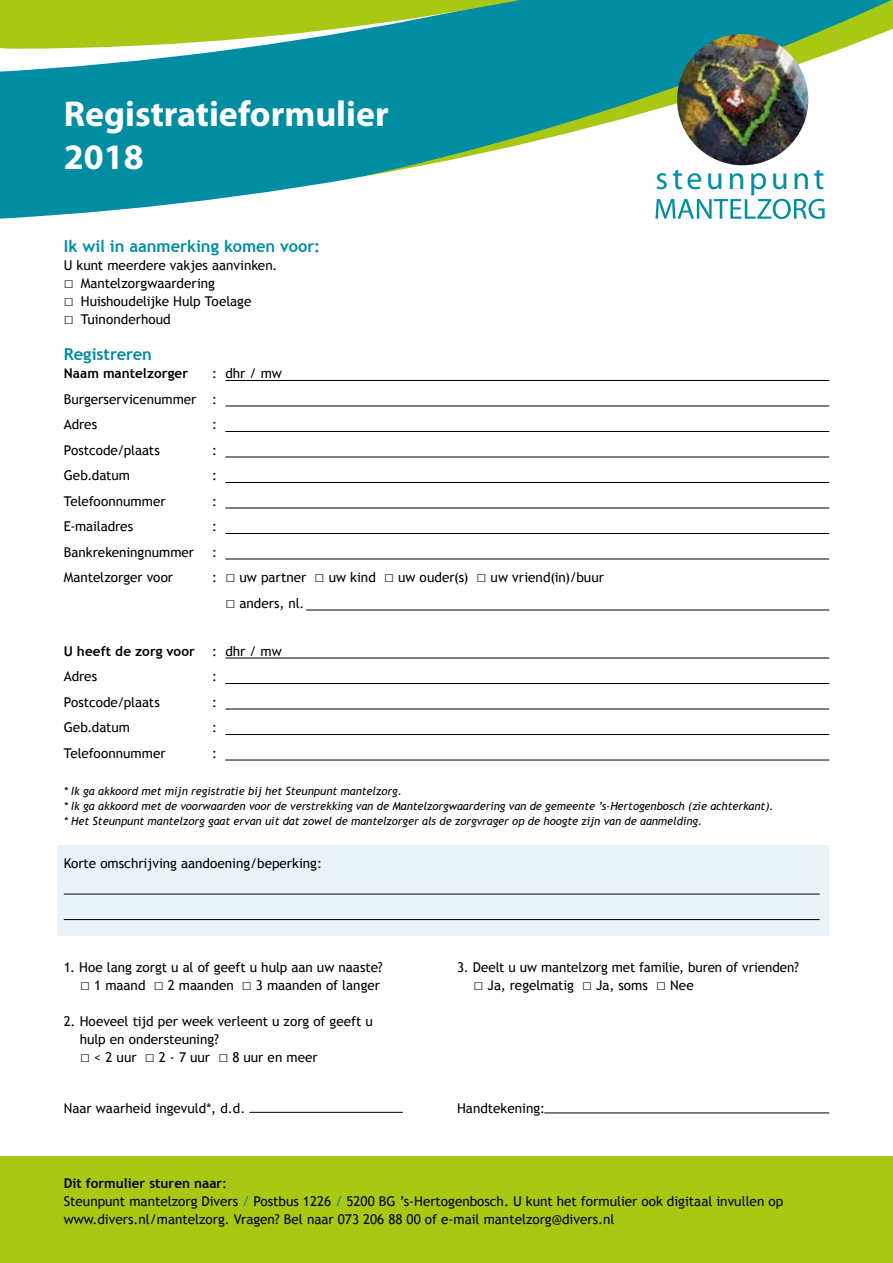
<style>
.page{position:relative;width:893px;height:1263px;background:#fff}
.page>*{position:absolute;margin:0;border:0;box-sizing:border-box;transform-origin:0 0}
.t1{font:700 36px/43.2px "Myriad Pro";color:#fff}
.t2{font:31.95px "Myriad Pro";letter-spacing:.115em;color:#008da1}
.t3{font:700 16.5px "Trebuchet MS";letter-spacing:-.005em;color:#008da1}
.t4{font:13.5px/18px "Trebuchet MS";color:#000}
.t5{font:700 13.5px "Trebuchet MS";letter-spacing:.005em;color:#000}
.t6{font:italic 11.25px/15px "Trebuchet MS";letter-spacing:-.005em;color:#000}
.s1{font-size:16.5px}
.s2{font-weight:700}
.s3{color:#008da1}
</style>
<div class="page">
<svg style="left:0;top:0;width:893px;height:22px;background:#5bad54"></svg>
<svg style="left:0;top:22px;width:893px;height:197px;fill:#008da1"></svg>
<svg style="left:655px;top:199px;width:170px;height:20px"></svg>
<img style="left:677px;top:34px;width:131px;height:131px;border-radius:66px">
<div style="left:57px;top:845px;width:772px;height:90px;background:#eaf3f7"></div>
<hr style="left:225px;top:380px;width:604px;height:1px;background:#000">
<hr style="left:225px;top:406px;width:604px;height:1px;background:#000">
<hr style="left:225px;top:431px;width:604px;height:1px;background:#000">
<hr style="left:225px;top:457px;width:604px;height:1px;background:#000">
<hr style="left:225px;top:482px;width:604px;height:1px;background:#000">
<hr style="left:225px;top:508px;width:604px;height:1px;background:#000">
<hr style="left:225px;top:533px;width:604px;height:1px;background:#000">
<hr style="left:225px;top:559px;width:604px;height:1px;background:#000">
<hr style="left:306px;top:610px;width:523px;height:1px;background:#000">
<hr style="left:225px;top:658px;width:604px;height:1px;background:#000">
<hr style="left:225px;top:683px;width:604px;height:1px;background:#000">
<hr style="left:225px;top:709px;width:604px;height:1px;background:#000">
<hr style="left:225px;top:734px;width:604px;height:1px;background:#000">
<hr style="left:225px;top:760px;width:604px;height:1px;background:#000">
<div style="left:0;top:1157px;width:893px;height:106px;background:#a8c813"></div>
<hr style="left:544px;top:1112px;width:285px;height:1px;background:#000">
<hr style="left:249px;top:1112px;width:154px;height:1px;background:#000">
<hr style="left:64px;top:894px;width:756px;height:1px;background:#000">
<hr style="left:64px;top:919px;width:756px;height:1px;background:#000">
<h1 class="t1" style="left:64px;top:91px;width:326px">Registratieformulier<br>2018</h1>
<p class="t3" style="left:64px;top:236px;width:258px">Ik wil in aanmerking komen voor:</p>
<p class="t4" style="left:64px;top:256px;width:215px">U kunt meerdere vakjes aanvinken.</p>
<p class="t4" style="left:64px;top:274px;width:153px"><span class="s1">□</span> Mantelzorgwaardering</p>
<p class="t4" style="left:64px;top:292px;width:189px"><span class="s1">□</span> Huishoudelijke Hulp Toelage</p>
<p class="t4" style="left:64px;top:310px;width:109px"><span class="s1">□</span> Tuinonderhoud</p>
<p class="t3" style="left:64px;top:344px;width:90px">Registreren</p>
<p class="t5" style="left:64px;top:365px;width:126px">Naam mantelzorger</p>
<p class="t4" style="left:64px;top:361px;width:219px;line-height:25.5px;text-indent:149px">: dhr / mw<br>Burgerservicenummer :<br>Adres</p>
<p class="t4" style="left:212px;top:415px;width:6px">:</p>
<p class="t4" style="left:64px;top:441px;width:98px">Postcode/plaats</p>
<p class="t4" style="left:212px;top:441px;width:6px">:</p>
<p class="t4" style="left:64px;top:466px;width:68px">Geb.datum</p>
<p class="t4" style="left:212px;top:466px;width:6px">:</p>
<p class="t4" style="left:64px;top:492px;width:103px">Telefoonnummer</p>
<p class="t4" style="left:212px;top:492px;width:6px">:</p>
<p class="t4" style="left:64px;top:517px;width:71px">E-mailadres</p>
<p class="t4" style="left:212px;top:517px;width:6px">:</p>
<p class="t4" style="left:64px;top:543px;width:132px">Bankrekeningnummer</p>
<p class="t4" style="left:212px;top:543px;width:6px">:</p>
<p class="t4" style="left:64px;top:568px;width:111px">Mantelzorger voor</p>
<p class="t4" style="left:212px;top:568px;width:393px">: <span class="s1">□</span> uw partner <span class="s1">□</span> uw kind <span class="s1">□</span> uw ouder(s) <span class="s1">□</span> uw vriend(in)/buur</p>
<p class="t4" style="left:225px;top:594px;width:81px"><span class="s1">□</span> anders, nl.</p>
<p class="t5" style="left:64px;top:642px;width:133px">U heeft de zorg voor</p>
<p class="t4" style="left:212px;top:642px;width:71px">: dhr / mw</p>
<p class="t4" style="left:64px;top:667px;width:35px">Adres</p>
<p class="t4" style="left:212px;top:667px;width:6px">:</p>
<p class="t4" style="left:64px;top:693px;width:98px">Postcode/plaats</p>
<p class="t4" style="left:212px;top:693px;width:6px">:</p>
<p class="t4" style="left:64px;top:718px;width:68px">Geb.datum</p>
<p class="t4" style="left:212px;top:718px;width:6px">:</p>
<p class="t4" style="left:64px;top:744px;width:103px">Telefoonnummer</p>
<p class="t4" style="left:212px;top:744px;width:6px">:</p>
<h2 class="t2" style="left:656px;top:158px;width:170px">steunpunt</h2>
<p class="t6" style="left:64px;top:784px;width:711px">* Ik ga akkoord met mijn registratie bij het Steunpunt mantelzorg.<br>* Ik ga akkoord met de voorwaarden voor de verstrekking van de Mantelzorgwaardering van de gemeente ’s-Hertogenbosch (zie achterkant). * Het Steunpunt mantelzorg gaat ervan uit dat zowel de mantelzorger als de zorgvrager op de hoogte zijn van de aanmelding.</p>
<p class="t4" style="left:64px;top:855px;width:260px">Korte omschrijving aandoening/beperking:</p>
<p class="t4" style="left:64px;top:959px;width:321px">1. Hoe lang zorgt u al of geeft u hulp aan uw naaste?</p>
<p class="t4" style="left:80px;top:977px;width:301px"><span class="s1">□</span> 1 maand <span class="s1">□</span> 2 maanden <span class="s1">□</span> 3 maanden of langer</p>
<p class="t4" style="left:80px;top:1013px;width:295px;text-indent:-16px">2. Hoeveel tijd per week verleent u zorg of geeft u hulp en ondersteuning?</p>
<p class="t4" style="left:80px;top:1049px;width:239px"><span class="s1">□</span> &lt; 2 uur <span class="s1">□</span> 2 - 7 uur <span class="s1">□</span> 8 uur en meer</p>
<p class="t4" style="left:457px;top:959px;width:343px">3. Deelt u uw mantelzorg met familie, buren of vrienden?</p>
<p class="t4" style="left:474px;top:977px;width:222px"><span class="s1">□</span> Ja, regelmatig <span class="s1">□</span> Ja, soms <span class="s1">□</span> Nee</p>
<p class="t4" style="left:64px;top:1099px;width:183px">Naar waarheid ingevuld*, d.d.</p>
<p class="t4" style="left:457px;top:1099px;width:90px">Handtekening:</p>
<p class="t4" style="left:64px;top:1174px;width:721px"><span class="s2">Dit formulier sturen naar</span>:<br>Steunpunt mantelzorg Divers <span class="s3">/</span> Postbus 1226 <span class="s3">/</span> 5200 BG ’s-Hertogenbosch. U kunt het formulier ook digitaal invullen op www.divers.nl/mantelzorg. Vragen? Bel naar 073 206 88 00 of e-mail mantelzorg@divers.nl</p>
</div>
